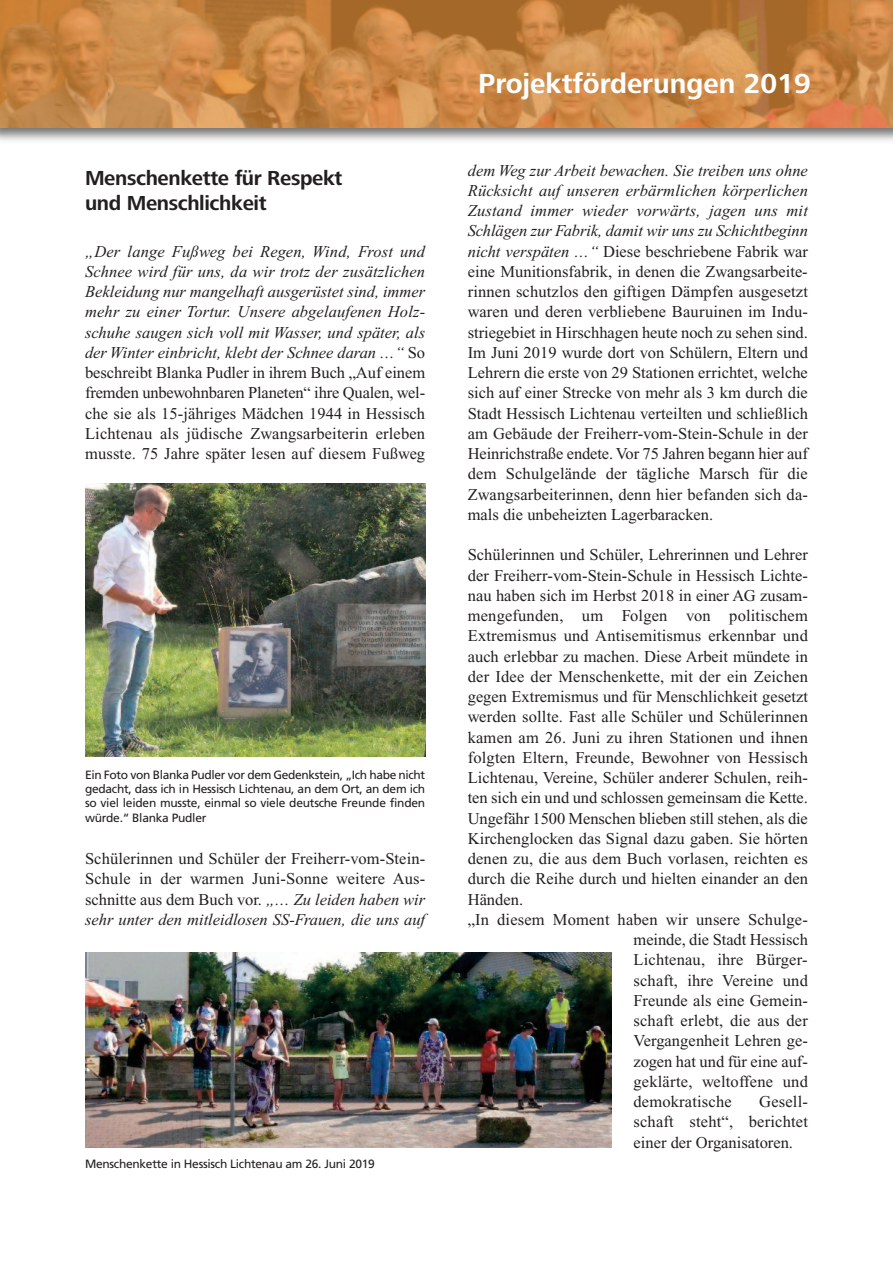
<style>
.page{position:relative;width:893px;height:1263px;background:#fff}
.page>*{position:absolute;margin:0;border:0;box-sizing:border-box;transform-origin:0 0}
.t1{font:700 28.5px "Frutiger Next LT";color:#fff}
.t2{font:700 21px/25.2px "Frutiger Next LT";letter-spacing:-.02em;color:#231f20}
.t3{font:16.5px/20.2px "Times New Roman";letter-spacing:.005em;color:#231f20;text-align:justify}
.t4{font:italic 16.5px/20.2px "Times New Roman";color:#231f20;text-align:justify}
.t5{font:12px/14.4px "Frutiger";letter-spacing:-.02em;color:#231f20;text-align:justify}
.s1{font-style:normal}
.s2{font-style:italic}
</style>
<div class="page">
<div style="left:0;top:0;width:893px;height:128px;background:#e28f37;opacity:.73"></div>
<img style="left:85px;top:483px;width:340px;height:274px">
<img style="left:85px;top:952px;width:526px;height:195px">
<p class="t2" style="left:85px;top:167px;width:259px">Menschenkette für Respekt und Menschlichkeit</p>
<p class="t4" style="left:85px;top:242px;width:342px">„Der lange Fußweg bei Regen, Wind, Frost und Schnee wird für uns, da wir trotz der zusätzlichen Bekleidung nur mangelhaft ausgerüstet sind, immer mehr zu einer Tortur. Unsere abgelaufenen Holz&shy;schuhe saugen sich voll mit Wasser, und später, als der Winter einbricht, klebt der Schnee daran …“ <span class="s1">So beschreibt Blanka Pudler in ihrem Buch „Auf einem fremden unbewohnbaren Planeten“ ihre Qualen, wel&shy;che sie als 15-jähriges Mädchen 1944 in Hessisch Lichtenau als jüdische Zwangsarbeiterin erleben musste. 75 Jahre später lesen auf diesem Fußweg</span></p>
<p class="t5" style="left:85px;top:768px;width:342px">Ein Foto von Blanka Pudler vor dem Gedenkstein, „Ich habe nicht gedacht, dass ich in Hessisch Lichtenau, an dem Ort, an dem ich so viel leiden musste, einmal so viele deutsche Freunde finden würde.“ Blanka Pudler</p>
<p class="t3" style="left:85px;top:850px;width:342px">Schülerinnen und Schüler der Freiherr-vom-Stein-Schule in der warmen Juni-Sonne weitere Aus&shy;schnitte aus dem Buch vor. <span class="s2">„… Zu leiden haben wir sehr unter den mitleidlosen SS-Frauen, die uns auf</span></p>
<p class="t5" style="left:85px;top:1158px;width:291px">Menschenkette in Hessisch Lichtenau am 26. Juni 2019</p>
<h1 class="t1" style="left:478px;top:74px;width:334px">Projektförderungen 2019</h1>
<p class="t3" style="left:468px;top:161px;width:342px"><span class="s2">dem Weg zur Arbeit bewachen. Sie treiben uns ohne Rücksicht auf unseren erbärmlichen körperlichen Zustand immer wieder vorwärts, jagen uns mit Schlägen zur Fabrik, damit wir uns zu Schichtbeginn nicht verspäten …“</span> Diese beschriebene Fabrik war eine Munitionsfabrik, in denen die Zwangsarbeite&shy;rinnen schutzlos den giftigen Dämpfen ausgesetzt waren und deren verbliebene Bauruinen im Indu&shy;striegebiet in Hirschhagen heute noch zu sehen sind.<br>Im Juni 2019 wurde dort von Schülern, Eltern und Lehrern die erste von 29 Stationen errichtet, welche sich auf einer Strecke von mehr als 3 km durch die Stadt Hessisch Lichtenau verteilten und schließlich am Gebäude der Freiherr-vom-Stein-Schule in der Heinrichstraße endete. Vor 75 Jahren begann hier auf dem Schulgelände der tägliche Marsch für die Zwangsarbeiterinnen, denn hier befanden sich da&shy;mals die unbeheizten Lagerbaracken.</p>
<p class="t3" style="left:468px;top:546px;width:342px">Schülerinnen und Schüler, Lehrerinnen und Lehrer</p>
<p class="t3" style="left:468px;top:566px;width:342px">der Freiherr-vom-Stein-Schule in Hessisch Lichte-</p>
<p class="t3" style="left:468px;top:587px;width:342px">nau haben sich im Herbst 2018 in einer AG zusam-</p>
<p class="t3" style="left:468px;top:607px;width:342px">mengefunden, um Folgen von politischem</p>
<p class="t3" style="left:468px;top:627px;width:342px">Extremismus und Antisemitismus erkennbar und</p>
<p class="t3" style="left:468px;top:647px;width:342px">auch erlebbar zu machen. Diese Arbeit mündete in</p>
<p class="t3" style="left:468px;top:668px;width:342px">der Idee der Menschenkette, mit der ein Zeichen</p>
<p class="t3" style="left:468px;top:688px;width:342px">gegen Extremismus und für Menschlichkeit gesetzt</p>
<p class="t3" style="left:468px;top:708px;width:342px">werden sollte. Fast alle Schüler und Schülerinnen</p>
<p class="t3" style="left:468px;top:728px;width:342px">kamen am 26. Juni zu ihren Stationen und ihnen</p>
<p class="t3" style="left:468px;top:749px;width:342px">folgten Eltern, Freunde, Bewohner von Hessisch</p>
<p class="t3" style="left:468px;top:769px;width:342px">Lichtenau, Vereine, Schüler anderer Schulen, reih-</p>
<p class="t3" style="left:468px;top:789px;width:342px">ten sich ein und und schlossen gemeinsam die Kette.</p>
<p class="t3" style="left:468px;top:809px;width:342px">Ungefähr 1500 Menschen blieben still stehen, als die</p>
<p class="t3" style="left:468px;top:830px;width:342px">Kirchenglocken das Signal dazu gaben. Sie hörten</p>
<p class="t3" style="left:468px;top:850px;width:342px">denen zu, die aus dem Buch vorlasen, reichten es</p>
<p class="t3" style="left:468px;top:870px;width:342px">durch die Reihe durch und hielten einander an den</p>
<p class="t3" style="left:468px;top:890px;width:57px">Händen.</p>
<p class="t3" style="left:468px;top:911px;width:342px">„In diesem Moment haben wir unsere Schulge-</p>
<p class="t3" style="left:634px;top:931px;width:176px">meinde, die Stadt Hessisch</p>
<p class="t3" style="left:634px;top:951px;width:176px">Lichtenau, ihre Bürger-</p>
<p class="t3" style="left:634px;top:971px;width:176px">schaft, ihre Vereine und</p>
<p class="t3" style="left:634px;top:992px;width:176px">Freunde als eine Gemein-</p>
<p class="t3" style="left:634px;top:1012px;width:176px">schaft erlebt, die aus der</p>
<p class="t3" style="left:634px;top:1032px;width:176px">Vergangenheit Lehren ge-</p>
<p class="t3" style="left:634px;top:1052px;width:176px">zogen hat und für eine auf-</p>
<p class="t3" style="left:634px;top:1073px;width:176px">geklärte, weltoffene und</p>
<p class="t3" style="left:634px;top:1093px;width:100px">demokratische</p>
<p class="t3" style="left:634px;top:1093px;width:176px;text-indent:126px">Gesell&shy;schaft steht“, berichtet einer der Organisatoren.</p>
</div>
